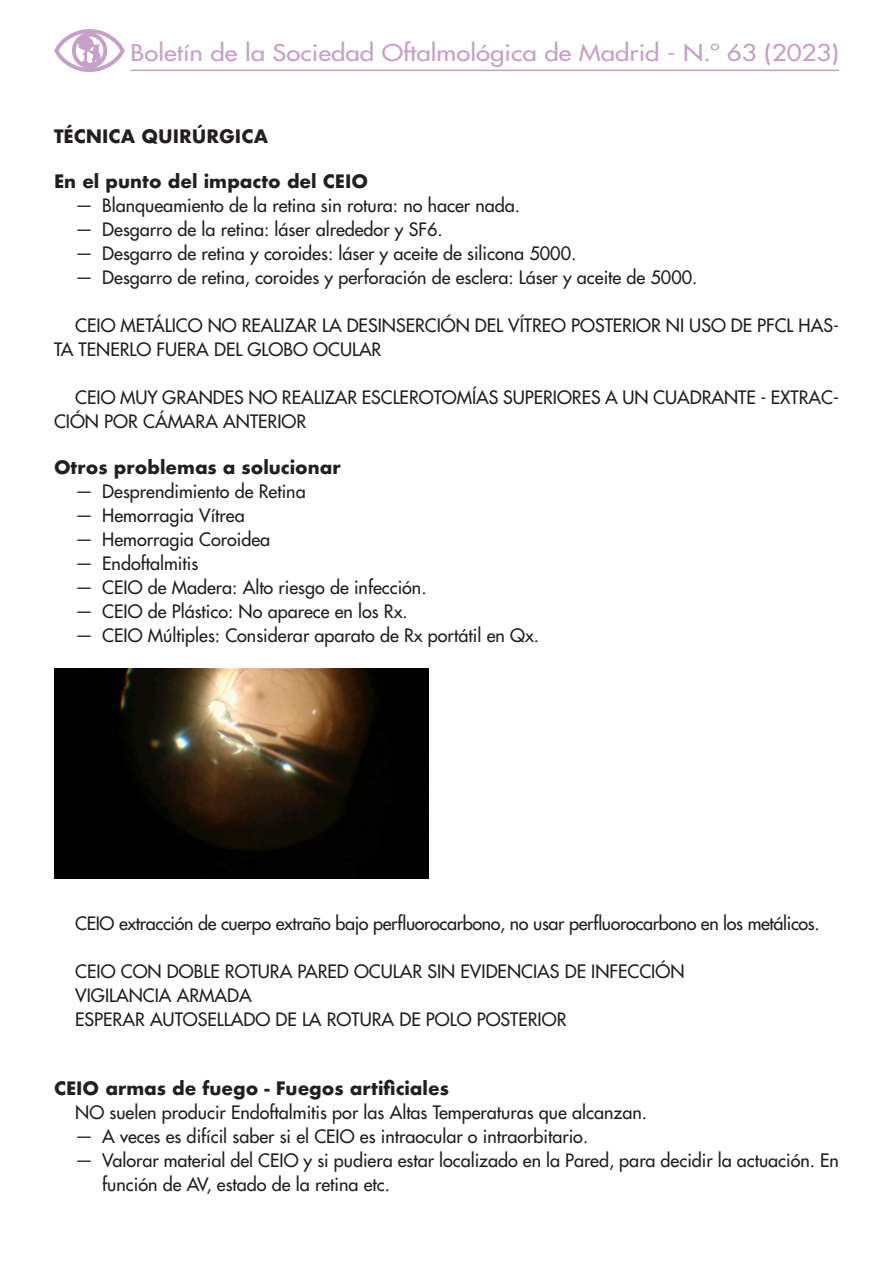
<style>
.page{position:relative;width:893px;height:1263px;background:#fff}
.page>*{position:absolute;margin:0;border:0;box-sizing:border-box;transform-origin:0 0}
.t1{font:500 22.5px "Futura Std";color:#c7a0c9;scale:1.15 1}
._05-TEXTO{font:500 18px/24px "Futura Std";color:#231f20}
._06-ladillo{font:700 18px "Futura";color:#231f20}
._05-TEXTO-2{font:500 18px "Futura Std";letter-spacing:-.02em;color:#231f20}
</style>
<div class="page">
<img style="left:54px;top:29px;width:71px;height:42px">
<hr style="left:131px;top:70px;width:708px;height:1px;background:#c7a0c9">
<img style="left:54px;top:668px;width:374px;height:210px">
<p class="t1" style="left:131px;top:39px;width:618px">Boletín de la Sociedad Oftalmológica de Madrid - N.º 63 (2023)</p>
<p class="_06-ladillo" style="left:54px;top:123px;width:216px">TÉCNICA QUIRÚRGICA</p>
<p class="_06-ladillo" style="left:54px;top:168px;width:316px">En el punto del impacto del CEIO</p>
<p class="_05-TEXTO" style="left:75px;top:194px;width:446px">— Blanqueamiento de la retina sin rotura: no hacer nada.</p>
<p class="_05-TEXTO" style="left:75px;top:218px;width:369px">— Desgarro de la retina: láser alrededor y SF6.</p>
<p class="_05-TEXTO" style="left:75px;top:242px;width:503px">— Desgarro de retina y coroides: láser y aceite de silicona 5000.</p>
<p class="_05-TEXTO" style="left:75px;top:266px;width:624px">— Desgarro de retina, coroides y perforación de esclera: Láser y aceite de 5000.</p>
<p class="_05-TEXTO" style="left:54px;top:314px;width:786px;text-indent:21px">CEIO METÁLICO NO REALIZAR LA DESINSERCIÓN DEL VÍTREO POSTERIOR NI USO DE PFCL HAS-<br>TA TENERLO FUERA DEL GLOBO OCULAR</p>
<p class="_05-TEXTO" style="left:54px;top:386px;width:786px;text-indent:21px">CEIO MUY GRANDES NO REALIZAR ESCLEROTOMÍAS SUPERIORES A UN CUADRANTE - EXTRAC-<br>CIÓN POR CÁMARA ANTERIOR</p>
<p class="_06-ladillo" style="left:54px;top:454px;width:288px">Otros problemas a solucionar</p>
<p class="_05-TEXTO" style="left:75px;top:479px;width:232px">— Desprendimiento de Retina</p>
<p class="_05-TEXTO" style="left:75px;top:503px;width:171px">— Hemorragia Vítrea</p>
<p class="_05-TEXTO" style="left:75px;top:527px;width:196px">— Hemorragia Coroidea</p>
<p class="_05-TEXTO" style="left:75px;top:551px;width:124px">— Endoftalmitis</p>
<p class="_05-TEXTO" style="left:75px;top:575px;width:353px">— CEIO de Madera: Alto riesgo de infección.</p>
<p class="_05-TEXTO" style="left:75px;top:599px;width:334px">— CEIO de Plástico: No aparece en los Rx.</p>
<p class="_05-TEXTO" style="left:75px;top:623px;width:465px">— CEIO Múltiples: Considerar aparato de Rx portátil en Qx.</p>
<p class="_05-TEXTO-2" style="left:75px;top:912px;width:746px">CEIO extracción de cuerpo extraño bajo perfluorocarbono, no usar perfluorocarbono en los metálicos.</p>
<p class="_05-TEXTO" style="left:75px;top:959px;width:611px">CEIO CON DOBLE ROTURA PARED OCULAR SIN EVIDENCIAS DE INFECCIÓN</p>
<p class="_05-TEXTO" style="left:75px;top:983px;width:178px">VIGILANCIA ARMADA</p>
<p class="_05-TEXTO" style="left:75px;top:1007px;width:493px">ESPERAR AUTOSELLADO DE LA ROTURA DE POLO POSTERIOR</p>
<p class="_06-ladillo" style="left:54px;top:1076px;width:396px">CEIO armas de fuego - Fuegos artificiales</p>
<p class="_05-TEXTO" style="left:75px;top:1101px;width:573px">NO suelen producir Endoftalmitis por las Altas Temperaturas que alcanzan.</p>
<p class="_05-TEXTO" style="left:75px;top:1125px;width:514px">— A veces es difícil saber si el CEIO es intraocular o intraorbitario.</p>
<p class="_05-TEXTO" style="left:102px;top:1149px;width:738px;text-indent:-27px">— Valorar material del CEIO y si pudiera estar localizado en la Pared, para decidir la actuación. En función de AV, estado de la retina etc.</p>
</div>
